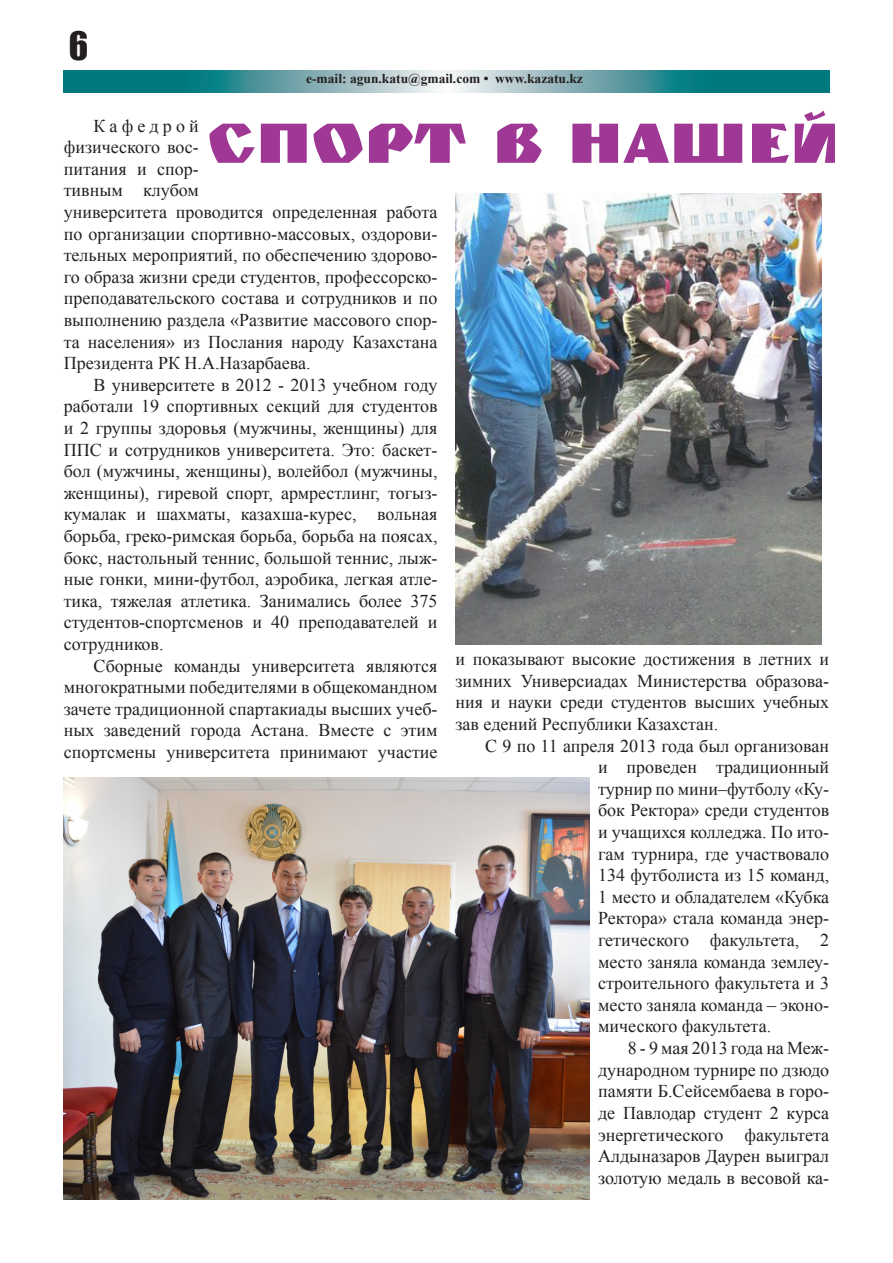
<style>
.page{position:relative;width:893px;height:1263px;background:#fff}
.page>*{position:absolute;margin:0;border:0;box-sizing:border-box;transform-origin:0 0}
.t1{font:54px "Granit CTT";color:#9f3795}
.t2{font:36px "Impact";color:#231f20}
.t3{font:18px/21.6px "Times New Roman";color:#231f20;text-align:justify}
.t4{font:700 13.5px "Times New Roman";color:#231f20}
</style>
<div class="page">
<svg style="left:64px;top:70px;width:765px;height:22px;background:#569ea5"></svg>
<img style="left:455px;top:193px;width:366px;height:451px">
<img style="left:64px;top:777px;width:526px;height:422px">
<h2 class="t2" style="left:69px;top:18px;width:21px">6</h2>
<p class="t4" style="left:306px;top:69px;width:278px">e-mail: agun.katu@gmail.com • www.kazatu.kz</p>
<p class="t3" style="left:64px;top:114px;width:375px;text-align:left;text-indent:30px">Кафедрой<br>физического вос-<br>питания и спор-<br>тивным клубом<br>университета проводится определенная работа по организации спортивно-массовых, оздорови&shy;тельных мероприятий, по обеспечению здорово&shy;го образа жизни среди студентов, профессорско&shy;преподавательского состава и сотрудников и по выполнению раздела «Развитие массового спор&shy;та населения» из Послания народу Казахстана Президента РК Н.А.Назарбаева.</p>
<p class="t3" style="left:64px;top:374px;width:375px;text-indent:30px">В университете в 2012 - 2013 учебном году работали 19 спортивных секций для студентов и 2 группы здоровья (мужчины, женщины) для ППС и сотрудников университета. Это: баскет&shy;бол (мужчины, женщины), волейбол (мужчины, женщины), гиревой спорт, армрестлинг, тогыз&shy;кумалак и шахматы, казахша-курес, вольная борьба, греко-римская борьба, борьба на поясах, бокс, настольный теннис, большой теннис, лыж&shy;ные гонки, мини-футбол, аэробика, легкая атле&shy;тика, тяжелая атлетика. Занимались более 375 студентов-спортсменов и 40 преподавателей и сотрудников.</p>
<p class="t3" style="left:64px;top:654px;width:375px;text-indent:30px">Сборные команды университета являются многократными победителями в общекомандном зачете традиционной спартакиады высших учеб&shy;ных заведений города Астана. Вместе с этим спортсмены университета принимают участие</p>
<p class="t3" style="left:455px;top:648px;width:375px">и показывают высокие достижения в летних и зимних Универсиадах Министерства образова&shy;ния и науки среди студентов высших учебных зав едений Республики Казахстан.</p>
<p class="t1" style="left:207px;top:111px;width:634px">СПОРТ В НАШЕЙ</p>
<p class="t3" style="left:598px;top:734px;width:233px;text-indent:-113px">С 9 по 11 апреля 2013 года был организован и проведен традиционный турнир по мини–футболу «Ку&shy;бок Ректора» среди студентов и учащихся колледжа. По ито&shy;гам турнира, где участвовало 134 футболиста из 15 команд, 1 место и обладателем «Кубка Ректора» стала команда энер&shy;гетического факультета, 2 место заняла команда землеу&shy;строительного факультета и 3 место заняла команда – эконо&shy;мического факультета.</p>
<p class="t3" style="left:598px;top:1037px;width:233px;text-indent:30px">8 - 9 мая 2013 года на Меж&shy;дународном турнире по дзюдо памяти Б.Сейсембаева в горо&shy;де Павлодар студент 2 курса энергетического факультета Алдыназаров Даурен выиграл золотую медаль в весовой ка-</p>
</div>
